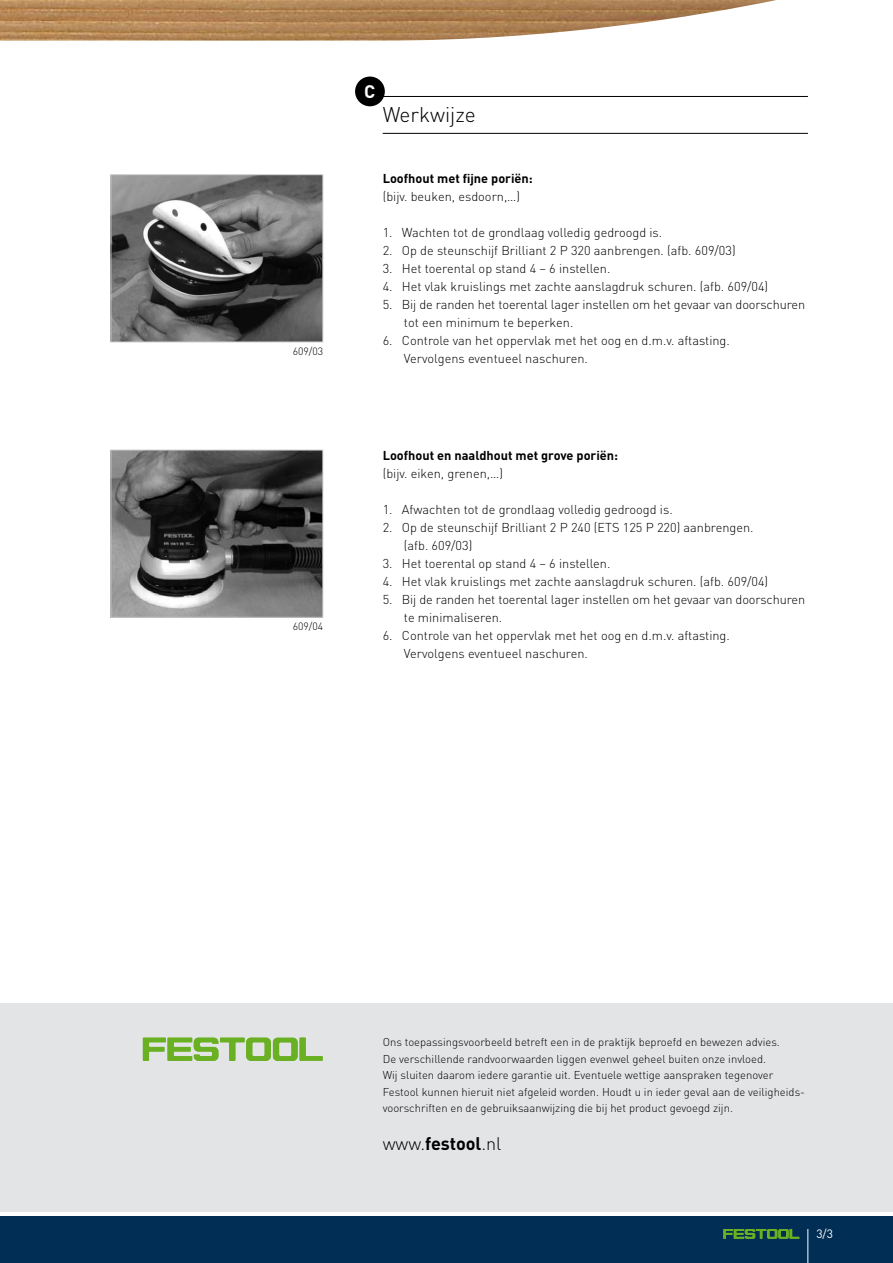
<style>
.page{position:relative;width:893px;height:1263px;background:#fff}
.page>*{position:absolute;margin:0;border:0;box-sizing:border-box;transform-origin:0 0}
.t1{font:300 21px "DIN Pro";color:#000}
.t2{font:300 18px "DIN Pro";color:#000}
.t3{font:700 18px "DIN Pro";color:#fff}
.t4{font:300 12.75px/18px "DIN Pro";color:#000}
.t5{font:700 12.75px "DIN Pro";color:#000}
.t6{font:12px "DIN Pro";color:#fff}
.t7{font:300 11.25px/16.5px "DIN Pro";color:#000}
.t8{font:300 10.5px "DIN Pro";letter-spacing:-.005em;color:#000}
.s1{font-weight:700}
</style>
<div class="page">
<div style="left:0;top:1216px;width:893px;height:47px;background:#002e54"></div>
<svg style="left:723px;top:1229px;width:76px;height:10px"></svg>
<hr style="left:807px;top:1229px;width:1px;height:34px;background:#fff">
<div style="left:0;top:1003px;width:893px;height:209px;background:#e3e4e5"></div>
<svg style="left:143px;top:1037px;width:180px;height:24px"></svg>
<img style="left:0;top:0;width:776px;height:41px">
<div style="left:355px;top:77px;width:30px;height:29px;background:#000;border-radius:50%"></div>
<hr style="left:383px;top:96px;width:425px;height:1px;background:#000">
<hr style="left:383px;top:133px;width:425px;height:1px;background:#000">
<img style="left:113px;top:176px;width:208px;height:164px">
<div style="left:111px;top:174px;width:212px;height:168px;border:1px solid #c5c6c8"></div>
<img style="left:113px;top:452px;width:208px;height:164px">
<div style="left:111px;top:450px;width:212px;height:168px;border:1px solid #c5c6c8"></div>
<p class="t8" style="left:293px;top:344px;width:32px">609/03</p>
<p class="t8" style="left:293px;top:619px;width:32px">609/04</p>
<h2 class="t3" style="left:364px;top:79px;width:13px">C</h2>
<h1 class="t1" style="left:383px;top:100px;width:95px">Werkwijze</h1>
<p class="t5" style="left:383px;top:170px;width:152px">Loofhout met fijne poriën:</p>
<p class="t4" style="left:383px;top:187px;width:139px">(bijv. beuken, esdoorn,…)</p>
<p class="t4" style="left:383px;top:223px;width:281px">1. Wachten tot de grondlaag volledig gedroogd is.</p>
<p class="t4" style="left:383px;top:241px;width:354px">2. Op de steunschijf Brilliant 2 P 320 aanbrengen. (afb. 609/03)</p>
<p class="t4" style="left:383px;top:259px;width:229px">3. Het toerental op stand 4 – 6 instellen.</p>
<p class="t4" style="left:383px;top:277px;width:387px">4. Het vlak kruislings met zachte aanslagdruk schuren. (afb. 609/04)</p>
<p class="t4" style="left:404px;top:295px;width:403px;text-indent:-21px">5. Bij de randen het toerental lager instellen om het gevaar van doorschuren tot een minimum te beperken.</p>
<p class="t4" style="left:404px;top:331px;width:327px;text-indent:-21px">6. Controle van het oppervlak met het oog en d.m.v. aftasting.<br>Vervolgens eventueel naschuren.</p>
<p class="t5" style="left:383px;top:446px;width:237px">Loofhout en naaldhout met grove poriën:</p>
<p class="t4" style="left:383px;top:464px;width:122px">(bijv. eiken, grenen,…)</p>
<p class="t4" style="left:383px;top:500px;width:291px">1. Afwachten tot de grondlaag volledig gedroogd is.</p>
<p class="t4" style="left:404px;top:518px;width:351px;text-indent:-21px">2. Op de steunschijf Brilliant 2 P 240 (ETS 125 P 220) aanbrengen. (afb. 609/03)</p>
<p class="t4" style="left:383px;top:554px;width:229px">3. Het toerental op stand 4 – 6 instellen.</p>
<p class="t4" style="left:383px;top:572px;width:387px">4. Het vlak kruislings met zachte aanslagdruk schuren. (afb. 609/04)</p>
<p class="t4" style="left:404px;top:590px;width:403px;text-indent:-21px">5. Bij de randen het toerental lager instellen om het gevaar van doorschuren te minimaliseren.</p>
<p class="t4" style="left:404px;top:626px;width:327px;text-indent:-21px">6. Controle van het oppervlak met het oog en d.m.v. aftasting.<br>Vervolgens eventueel naschuren.</p>
<p class="t7" style="left:383px;top:1033px;width:424px">Ons toepassingsvoorbeeld betreft een in de praktijk beproefd en bewezen advies.<br>De verschillende randvoorwaarden liggen evenwel geheel buiten onze invloed.<br>Wij sluiten daarom iedere garantie uit. Eventuele wettige aanspraken tegenover Festool kunnen hieruit niet afgeleid worden. Houdt u in ieder geval aan de veiligheids&shy;voorschriften en de gebruiksaanwijzing die bij het product gevoegd zijn.</p>
<h2 class="t2" style="left:383px;top:1131px;width:120px">www.<span class="s1">festool</span>.nl</h2>
<p class="t6" style="left:816px;top:1225px;width:18px">3/3</p>
</div>
